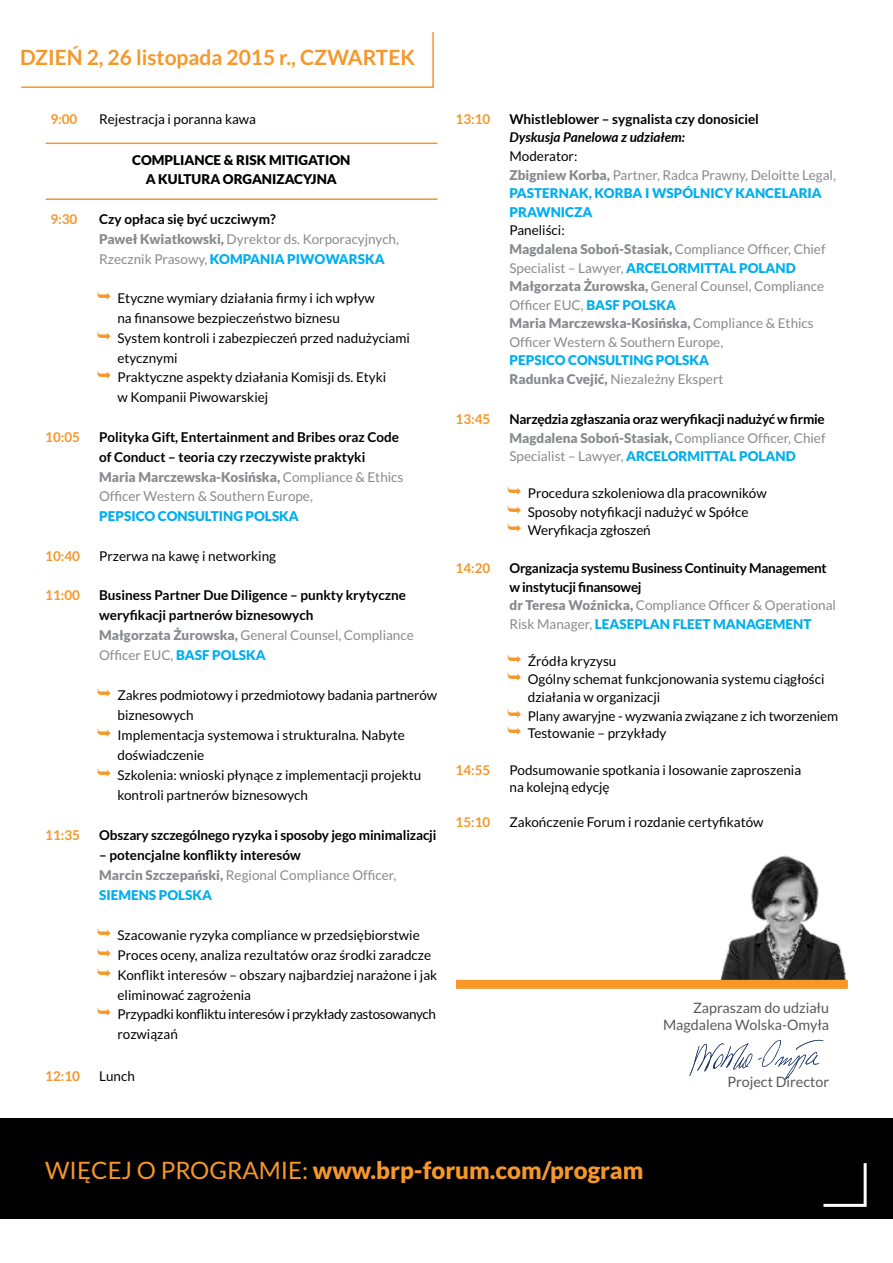
<style>
.page{position:relative;width:893px;height:1263px;background:#fff}
.page>*{position:absolute;margin:0;border:0;box-sizing:border-box;transform-origin:0 0}
.t1{font:900 24px "Lato";color:#f59729}
.t2{font:700 21px "Lato";color:#f59729}
.t3{font:14.25px/16.8px "Lato";color:#58595b;text-align:right}
.t4{font:13.5px/20px "Lato";color:#000}
.t5{font:700 13.5px/20px "Lato";color:#000}
.t6{font:13.5px/18.5px "Lato";color:#888a8d}
.t7{font:900 13.5px/18.6px "Lato";color:#00aeef}
.t8{font:700 13.5px/18.5px "Lato";letter-spacing:-.02em;color:#000}
.t9{font:700 13.5px "Lato";color:#f59729}
.t10{font:900 13.5px/18.8px "Lato";color:#000;text-align:center}
.t11{font:italic 700 13.5px "Lato";color:#000}
.s1{font-weight:700;color:#000}
.s2{font-weight:900}
.s3{font-weight:900;color:#00aeef}
.s4{font-weight:900;color:#888a8d}
.s5{font-weight:400;color:#888a8d}
.s6{font-weight:400;color:#000}
.s7{color:#888a8d}
.s8{color:#000}
.s9{font-weight:400}
</style>
<div class="page">
<img style="left:710px;top:855px;width:137px;height:125px">
<div style="left:0;top:1118px;width:893px;height:101px;background:#000"></div>
<svg style="left:21px;top:32px;width:413px;height:56px"></svg>
<svg style="left:823px;top:1163px;width:44px;height:44px"></svg>
<hr style="left:46px;top:143px;width:391px;height:1px;background:#f59729">
<hr style="left:46px;top:198px;width:391px;height:2px;background:#f59729">
<svg style="left:689px;top:1040px;width:135px;height:39px"></svg>
<div style="left:456px;top:980px;width:392px;height:9px;background:#f59729"></div>
<h2 class="t2" style="left:20px;top:45px;width:396px">DZIEŃ 2, 26 listopada 2015 r., CZWARTEK</h2>
<p class="t9" style="left:50px;top:111px;width:29px">9:00</p>
<p class="t4" style="left:99px;top:109px;width:158px">Rejestracja i poranna kawa</p>
<p class="t10" style="left:132px;top:150px;width:220px">COMPLIANCE &amp; RISK MITIGATION<br>A KULTURA ORGANIZACYJNA</p>
<p class="t9" style="left:50px;top:211px;width:29px">9:30</p>
<p class="t6" style="left:99px;top:209px;width:301px;line-height:19.8px"><span class="s1">Czy opłaca się być uczciwym?<br></span><span class="s2">Paweł Kwiatkowski,</span> Dyrektor ds. Korporacyjnych,<br>Rzecznik Prasowy, <span class="s3">KOMPANIA PIWOWARSKA</span></p>
<p class="t4" style="left:117px;top:288px;width:294px">Etyczne wymiary działania firmy i ich wpływ<br>na finansowe bezpieczeństwo biznesu<br>System kontroli i zabezpieczeń przed nadużyciami etycznymi<br>Praktyczne aspekty działania Komisji ds. Etyki<br>w Kompanii Piwowarskiej</p>
<p class="t9" style="left:45px;top:429px;width:36px">10:05</p>
<p class="t5" style="left:99px;top:427px;width:306px">Polityka Gift, Entertainment and Bribes oraz Code of Conduct – teoria czy rzeczywiste praktyki <span class="s4">Maria Marczewska-Kosińska,</span> <span class="s5">Compliance &amp; Ethics Officer Western &amp; Southern Europe,</span></p>
<p class="t7" style="left:99px;top:507px;width:201px">PEPSICO CONSULTING POLSKA</p>
<p class="t9" style="left:45px;top:548px;width:36px">10:40</p>
<p class="t4" style="left:99px;top:546px;width:178px">Przerwa na kawę i networking</p>
<p class="t9" style="left:45px;top:588px;width:36px">11:00</p>
<p class="t5" style="left:99px;top:585px;width:316px">Business Partner Due Diligence – punkty krytyczne weryfikacji partnerów biznesowych<br><span class="s4">Małgorzata Żurowska,</span> <span class="s5">General Counsel, Compliance Officer EUC,</span> <span class="s3">BASF POLSKA</span></p>
<p class="t4" style="left:117px;top:685px;width:321px">Zakres podmiotowy i przedmiotowy badania partnerów biznesowych<br>Implementacja systemowa i strukturalna. Nabyte doświadczenie<br>Szkolenia: wnioski płynące z implementacji projektu kontroli partnerów biznesowych</p>
<p class="t9" style="left:45px;top:827px;width:36px">11:35</p>
<p class="t5" style="left:99px;top:825px;width:339px">Obszary szczególnego ryzyka i sposoby jego minimalizacji</p>
<p class="t5" style="left:99px;top:845px;width:299px">– potencjalne konflikty interesów<br><span class="s4">Marcin Szczepański,</span> <span class="s5">Regional Compliance Officer,<br></span><span class="s3">SIEMENS POLSKA</span></p>
<p class="t4" style="left:117px;top:925px;width:321px">Szacowanie ryzyka compliance w przedsiębiorstwie Proces oceny, analiza rezultatów oraz środki zaradcze Konflikt interesów – obszary najbardziej narażone i jak eliminować zagrożenia<br>Przypadki konfliktu interesów i przykłady zastosowanych rozwiązań</p>
<p class="t9" style="left:45px;top:1068px;width:36px">12:10</p>
<p class="t4" style="left:99px;top:1066px;width:37px">Lunch</p>
<p class="t9" style="left:455px;top:111px;width:36px">13:10</p>
<p class="t5" style="left:509px;top:108px;width:251px">Whistleblower – sygnalista czy donosiciel</p>
<p class="t11" style="left:509px;top:130px;width:177px">Dyskusja Panelowa z udziałem:</p>
<p class="t7" style="left:509px;top:147px;width:328px"><span class="s6">Moderator:<br></span><span class="s7">Zbigniew Korba,</span> <span class="s5">Partner, Radca Prawny, Deloitte Legal,<br></span>PASTERNAK, KORBA I WSPÓLNICY KANCELARIA<br>PRAWNICZA</p>
<p class="t6" style="left:509px;top:221px;width:318px"><span class="s8">Paneliści:<br></span><span class="s2">Magdalena Soboń-Stasiak,</span> Compliance Officer, Chief Specialist – Lawyer, <span class="s3">ARCELORMITTAL POLAND </span><span class="s2">Małgorzata Żurowska,</span> General Counsel, Compliance Officer EUC, <span class="s3">BASF POLSKA<br></span><span class="s2">Maria Marczewska-Kosińska,</span> Compliance &amp; Ethics Officer Western &amp; Southern Europe,</p>
<p class="t7" style="left:509px;top:351px;width:215px">PEPSICO CONSULTING POLSKA<br><span class="s7">Radunka Cvejić,</span> <span class="s5">Niezależny Ekspert</span></p>
<p class="t9" style="left:455px;top:412px;width:36px">13:45</p>
<p class="t5" style="left:509px;top:410px;width:318px;line-height:18.5px;text-align:justify">Narzędzia zgłaszania oraz weryfikacji nadużyć w firmie <span class="s4">Magdalena Soboń-Stasiak,</span> <span class="s5">Compliance Officer, Chief Specialist – Lawyer,</span> <span class="s3">ARCELORMITTAL POLAND</span></p>
<p class="t4" style="left:528px;top:484px;width:240px;line-height:18.5px">Procedura szkoleniowa dla pracowników<br>Sposoby notyfikacji nadużyć w Spółce<br>Weryfikacja zgłoszeń</p>
<p class="t9" style="left:455px;top:561px;width:36px">14:20</p>
<p class="t8" style="left:509px;top:559px;width:328px">Organizacja systemu Business Continuity Management w instytucji finansowej<br><span class="s4">dr Teresa Woźnicka,</span> <span class="s5">Compliance Officer &amp; Operational Risk Manager,</span> <span class="s3">LEASEPLAN FLEET MANAGEMENT</span></p>
<p class="t4" style="left:528px;top:651px;width:312px;line-height:18.3px">Źródła kryzysu<br>Ogólny schemat funkcjonowania systemu ciągłości działania w organizacji<br>Plany awaryjne - wyzwania związane z ich tworzeniem Testowanie – przykłady</p>
<p class="t9" style="left:455px;top:762px;width:36px">14:55</p>
<p class="t4" style="left:509px;top:762px;width:293px;line-height:17.2px">Podsumowanie spotkania i losowanie zaproszenia na kolejną edycję</p>
<p class="t9" style="left:455px;top:814px;width:36px">15:10</p>
<p class="t4" style="left:509px;top:812px;width:256px">Zakończenie Forum i rozdanie certyfikatów</p>
<p class="t3" style="left:663px;top:1000px;width:168px">Zapraszam do udziału<br>Magdalena Wolska-Omyła</p>
<p class="t3" style="left:727px;top:1073px;width:103px">Project Director</p>
<h1 class="t1" style="left:45px;top:1156px;width:600px"><span class="s9">WIĘCEJ O PROGRAMIE:</span> www.brp-forum.com/program</h1>
</div>
